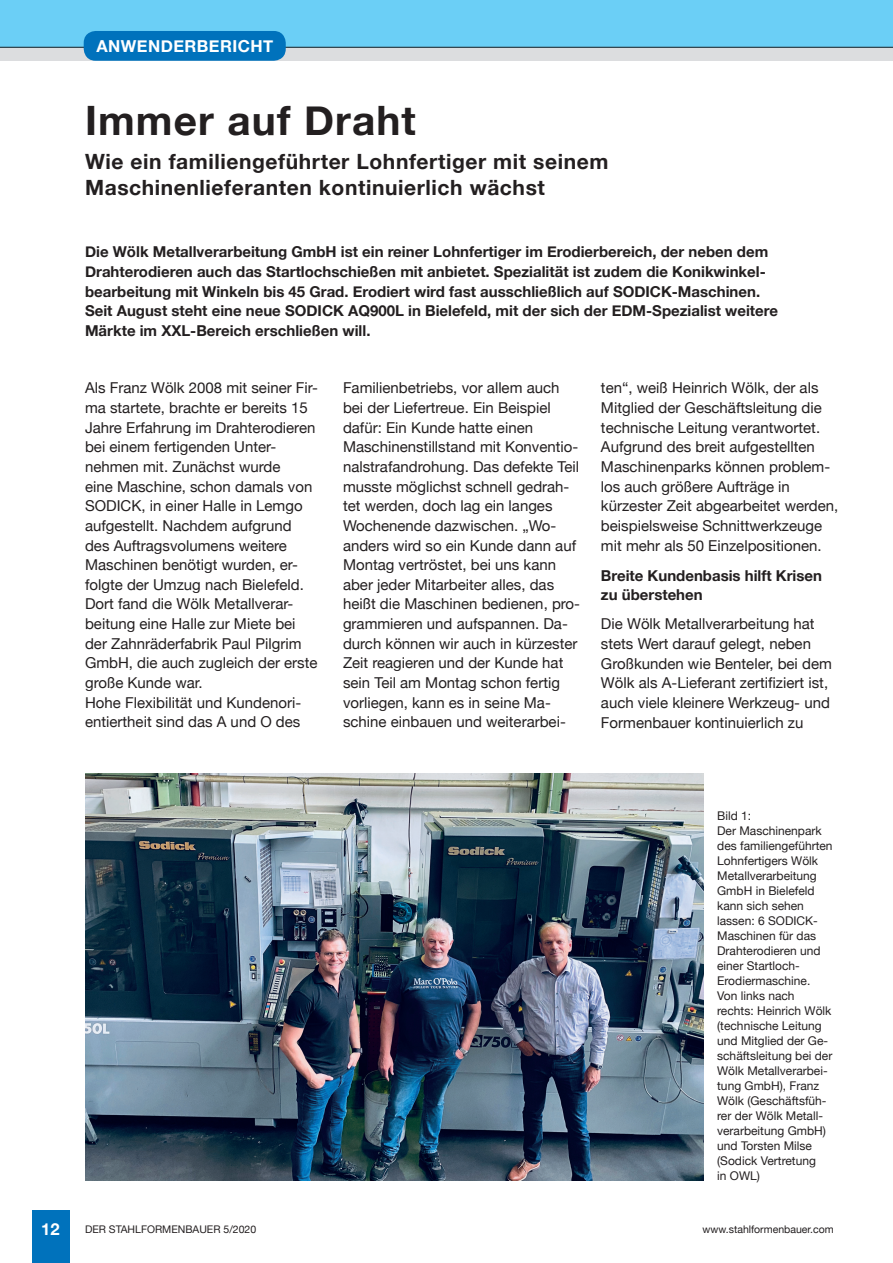
<style>
.page{position:relative;width:893px;height:1263px;background:#fff}
.page>*{position:absolute;margin:0;border:0;box-sizing:border-box;transform-origin:0 0}
.Überschrift{font:700 40.5px "Helvetica Neue";letter-spacing:.03em;color:#231f20}
.Überschrift-2{font:700 21px/25.5px "Helvetica Neue";letter-spacing:.03em;color:#231f20}
.Zwischenüberschrift{font:700 16.5px "Helvetica Neue";letter-spacing:.03em;color:#fff}
.Fließtext{font:15px/19.6px "Helvetica Neue";color:#231f20}
.Präambel{font:700 15px/19.6px "Helvetica Neue";color:#231f20}
.Zwischenüberschrift-2{font:700 15px/19.6px "Helvetica Neue";color:#231f20}
.Bildunterschrift{font:12px/15px "Helvetica Neue";color:#231f20}
.t1{font:10.5px "Helvetica Neue";color:#231f20}
</style>
<div class="page">
<div style="left:32px;top:1210px;width:37px;height:53px;background:#0072bc"></div>
<div style="left:0;top:47px;width:893px;height:14px;background:#dcdddf"></div>
<div style="left:0;top:0;width:893px;height:47px;background:#6bcff6"></div>
<div style="left:84px;top:31px;width:202px;height:30px;background:#0072bc;border-radius:12px"></div>
<img style="left:85px;top:774px;width:618px;height:406px">
<p class="Zwischenüberschrift" style="left:96px;top:33px;width:178px">ANWENDERBERICHT</p>
<p class="Überschrift" style="left:85px;top:89px;width:332px">Immer auf Draht</p>
<p class="Überschrift-2" style="left:85px;top:150px;width:525px">Wie ein familiengeführter Lohnfertiger mit seinem<br>Maschinenlieferanten kontinuierlich wächst</p>
<p class="Präambel" style="left:85px;top:243px;width:694px">Die Wölk Metallverarbeitung GmbH ist ein reiner Lohnfertiger im Erodierbereich, der neben dem Drahterodieren auch das Startlochschießen mit anbietet. Spezialität ist zudem die Konikwinkel&shy;bearbeitung mit Winkeln bis 45 Grad. Erodiert wird fast ausschließlich auf SODICK-Maschinen.<br>Seit August steht eine neue SODICK AQ900L in Bielefeld, mit der sich der EDM-Spezialist weitere Märkte im XXL-Bereich erschließen will.</p>
<p class="Fließtext" style="left:85px;top:379px;width:234px">Als Franz Wölk 2008 mit seiner Fir&shy;ma startete, brachte er bereits 15<br>Jahre Erfahrung im Drahterodieren bei einem fertigenden Unter&shy;nehmen mit. Zunächst wurde<br>eine Maschine, schon damals von<br>SODICK, in einer Halle in Lemgo aufgestellt. Nachdem aufgrund des Auftragsvolumens weitere<br>Maschinen benötigt wurden, er&shy;folgte der Umzug nach Bielefeld.<br>Dort fand die Wölk Metallverar&shy;beitung eine Halle zur Miete bei der Zahnräderfabrik Paul Pilgrim<br>GmbH, die auch zugleich der erste große Kunde war.</p>
<p class="Fließtext" style="left:85px;top:693px;width:218px">Hohe Flexibilität und Kundenori&shy;entiertheit sind das A und O des</p>
<p class="Fließtext" style="left:343px;top:379px;width:239px">Familienbetriebs, vor allem auch bei der Liefertreue. Ein Beispiel dafür: Ein Kunde hatte einen Maschinenstillstand mit Konventio&shy;nalstrafandrohung. Das defekte Teil musste möglichst schnell gedrah&shy;tet werden, doch lag ein langes Wochenende dazwischen. „Wo&shy;anders wird so ein Kunde dann auf Montag vertröstet, bei uns kann aber jeder Mitarbeiter alles, das heißt die Maschinen bedienen, pro&shy;grammieren und aufspannen. Da&shy;durch können wir auch in kürzester Zeit reagieren und der Kunde hat sein Teil am Montag schon fertig vorliegen, kann es in seine Ma&shy;schine einbauen und weiterarbei-</p>
<p class="Fließtext" style="left:601px;top:379px;width:239px">ten“, weiß Heinrich Wölk, der als Mitglied der Geschäftsleitung die technische Leitung verantwortet.<br>Aufgrund des breit aufgestellten Maschinenparks können problem&shy;los auch größere Aufträge in kürzester Zeit abgearbeitet werden, beispielsweise Schnittwerkzeuge mit mehr als 50 Einzelpositionen.</p>
<p class="Zwischenüberschrift-2" style="left:601px;top:566px;width:223px">Breite Kundenbasis hilft Krisen zu überstehen</p>
<p class="Fließtext" style="left:601px;top:615px;width:232px">Die Wölk Metallverarbeitung hat stets Wert darauf gelegt, neben Großkunden wie Benteler, bei dem Wölk als A-Lieferant zertifiziert ist, auch viele kleinere Werkzeug- und Formenbauer kontinuierlich zu</p>
<p class="Zwischenüberschrift" style="left:41px;top:1216px;width:20px">12</p>
<p class="t1" style="left:85px;top:1221px;width:173px">DER STAHLFORMENBAUER 5/2020</p>
<p class="Bildunterschrift" style="left:717px;top:809px;width:117px">Bild 1:<br>Der Maschinenpark des familiengeführten<br>Lohnfertigers Wölk<br>Metallverarbeitung<br>GmbH in Bielefeld kann sich sehen lassen: 6 SODICK-<br>Maschinen für das<br>Drahterodieren und einer Startloch-<br>Erodiermaschine.<br>Von links nach rechts: Heinrich Wölk (technische Leitung und Mitglied der Ge&shy;schäftsleitung bei der<br>Wölk Metallverarbei&shy;tung GmbH), Franz<br>Wölk (Geschäftsfüh&shy;rer der Wölk Metall&shy;verarbeitung GmbH) und Torsten Milse (Sodick Vertretung<br>in OWL)</p>
<p class="t1" style="left:703px;top:1221px;width:133px">www.stahlformenbauer.com</p>
</div>
